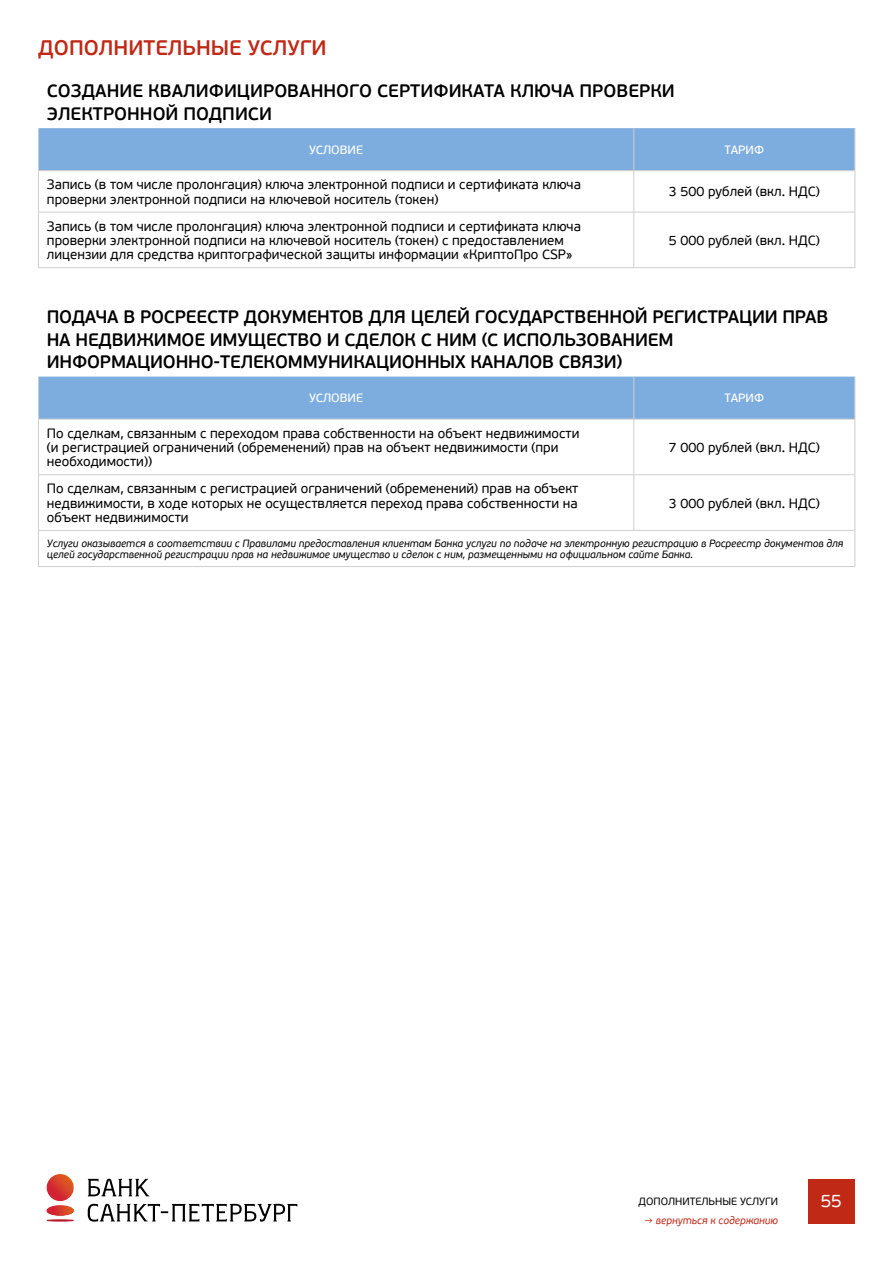
<style>
.page{position:relative;width:893px;height:1263px;background:#fff}
.page>*{position:absolute;margin:0;border:0;box-sizing:border-box;transform-origin:0 0}
.t1{font:600 21px "PF Beau Sans Pro";color:#c02916}
.t2{font:600 18px/22.5px "PF Beau Sans Pro";letter-spacing:-.01em;color:#000}
.t3{font:18px "PF Beau Sans Pro";color:#fff}
.t4{font:13.5px/14.2px "PF Beau Sans Pro";color:#000}
.t5{font:12px "PF Beau Sans Pro Bbook";color:#fff}
.t6{font:italic 10.5px/11.2px "PF Beau Sans Pro";color:#000}
.t7{font:italic 10.5px "PF Beau Sans Pro";color:#c02916}
.t8{font:10.5px "PF Beau Sans Pro";color:#000}
</style>
<div class="page">
<div style="left:808px;top:1179px;width:46px;height:45px;background:#c02916"></div>
<svg style="left:47px;top:1174px;width:27px;height:47px"></svg>
<svg style="left:88px;top:1179px;width:209px;height:42px"></svg>
<div style="left:39px;top:128px;width:816px;height:42px;background:#7dadde"></div>
<hr style="left:38px;top:128px;width:1px;height:42px;background:#cfcfcf">
<hr style="left:634px;top:128px;width:1px;height:42px;background:#cfcfcf">
<hr style="left:855px;top:128px;width:1px;height:42px;background:#cfcfcf">
<hr style="left:38px;top:171px;width:1px;height:41px;background:#cfcfcf">
<hr style="left:38px;top:170px;width:596px;height:1px;background:#cfcfcf">
<hr style="left:634px;top:171px;width:1px;height:41px;background:#cfcfcf">
<hr style="left:634px;top:170px;width:221px;height:1px;background:#cfcfcf">
<hr style="left:855px;top:171px;width:1px;height:41px;background:#cfcfcf">
<hr style="left:38px;top:212px;width:1px;height:55px;background:#cfcfcf">
<hr style="left:38px;top:212px;width:596px;height:1px;background:#cfcfcf">
<hr style="left:634px;top:212px;width:1px;height:55px;background:#cfcfcf">
<hr style="left:634px;top:212px;width:221px;height:1px;background:#cfcfcf">
<hr style="left:855px;top:212px;width:1px;height:55px;background:#cfcfcf">
<hr style="left:38px;top:267px;width:596px;height:1px;background:#cfcfcf">
<hr style="left:634px;top:267px;width:221px;height:1px;background:#cfcfcf">
<div style="left:39px;top:377px;width:816px;height:42px;background:#7dadde"></div>
<hr style="left:38px;top:377px;width:1px;height:42px;background:#cfcfcf">
<hr style="left:634px;top:377px;width:1px;height:42px;background:#cfcfcf">
<hr style="left:855px;top:377px;width:1px;height:42px;background:#cfcfcf">
<hr style="left:38px;top:419px;width:1px;height:55px;background:#cfcfcf">
<hr style="left:38px;top:475px;width:1px;height:55px;background:#cfcfcf">
<hr style="left:38px;top:531px;width:1px;height:35px;background:#cfcfcf">
<hr style="left:634px;top:419px;width:1px;height:55px;background:#cfcfcf">
<hr style="left:634px;top:475px;width:1px;height:55px;background:#cfcfcf">
<hr style="left:855px;top:419px;width:1px;height:55px;background:#cfcfcf">
<hr style="left:855px;top:475px;width:1px;height:55px;background:#cfcfcf">
<hr style="left:855px;top:531px;width:1px;height:35px;background:#cfcfcf">
<hr style="left:38px;top:419px;width:596px;height:1px;background:#cfcfcf">
<hr style="left:38px;top:474px;width:596px;height:1px;background:#cfcfcf">
<hr style="left:38px;top:530px;width:596px;height:1px;background:#cfcfcf">
<hr style="left:38px;top:566px;width:596px;height:1px;background:#cfcfcf">
<hr style="left:634px;top:566px;width:221px;height:1px;background:#cfcfcf">
<hr style="left:634px;top:419px;width:221px;height:1px;background:#cfcfcf">
<hr style="left:634px;top:474px;width:221px;height:1px;background:#cfcfcf">
<hr style="left:634px;top:530px;width:221px;height:1px;background:#cfcfcf">
<h1 class="t1" style="left:38px;top:35px;width:290px">ДОПОЛНИТЕЛЬНЫЕ УСЛУГИ</h1>
<h2 class="t2" style="left:47px;top:80px;width:630px">СОЗДАНИЕ КВАЛИФИЦИРОВАННОГО СЕРТИФИКАТА КЛЮЧА ПРОВЕРКИ<br>ЭЛЕКТРОННОЙ ПОДПИСИ</h2>
<p class="t5" style="left:309px;top:143px;width:56px">УСЛОВИЕ</p>
<p class="t5" style="left:725px;top:143px;width:41px">ТАРИФ</p>
<p class="t4" style="left:47px;top:178px;width:535px">Запись (в том числе пролонгация) ключа электронной подписи и сертификата ключа проверки электронной подписи на ключевой носитель (токен)</p>
<p class="t4" style="left:669px;top:185px;width:152px">3 500 рублей (вкл. НДС)</p>
<p class="t4" style="left:47px;top:219px;width:535px">Запись (в том числе пролонгация) ключа электронной подписи и сертификата ключа проверки электронной подписи на ключевой носитель (токен) с предоставлением лицензии для средства криптографической защиты информации «КриптоПро CSP»</p>
<p class="t4" style="left:669px;top:233px;width:152px">5 000 рублей (вкл. НДС)</p>
<h2 class="t2" style="left:47px;top:306px;width:783px">ПОДАЧА В РОСРЕЕСТР ДОКУМЕНТОВ ДЛЯ ЦЕЛЕЙ ГОСУДАРСТВЕННОЙ РЕГИСТРАЦИИ ПРАВ<br>НА НЕДВИЖИМОЕ ИМУЩЕСТВО И СДЕЛОК С НИМ (С ИСПОЛЬЗОВАНИЕМ<br>ИНФОРМАЦИОННО-ТЕЛЕКОММУНИКАЦИОННЫХ КАНАЛОВ СВЯЗИ)</h2>
<p class="t5" style="left:309px;top:391px;width:56px">УСЛОВИЕ</p>
<p class="t5" style="left:725px;top:391px;width:41px">ТАРИФ</p>
<p class="t4" style="left:47px;top:426px;width:534px">По сделкам, связанным с переходом права собственности на объект недвижимости (и регистрацией ограничений (обременений) прав на объект недвижимости (при необходимости))</p>
<p class="t4" style="left:669px;top:440px;width:152px">7 000 рублей (вкл. НДС)</p>
<p class="t4" style="left:47px;top:482px;width:533px;text-align:justify">По сделкам, связанным с регистрацией ограничений (обременений) прав на объект недвижимости, в ходе которых не осуществляется переход права собственности на объект недвижимости</p>
<p class="t4" style="left:669px;top:496px;width:152px">3 000 рублей (вкл. НДС)</p>
<p class="t6" style="left:47px;top:538px;width:798px">Услуги оказывается в соответствии с Правилами предоставления клиентам Банка услуги по подаче на электронную регистрацию в Росреестр документов для целей государственной регистрации прав на недвижимое имущество и сделок с ним, размещенными на официальном сайте Банка.</p>
<p class="t8" style="left:639px;top:1196px;width:141px">ДОПОЛНИТЕЛЬНЫЕ УСЛУГИ</p>
<h2 class="t3" style="left:821px;top:1191px;width:23px">55</h2>
<p class="t7" style="left:644px;top:1214px;width:135px">→ вернуться к содержанию</p>
</div>
